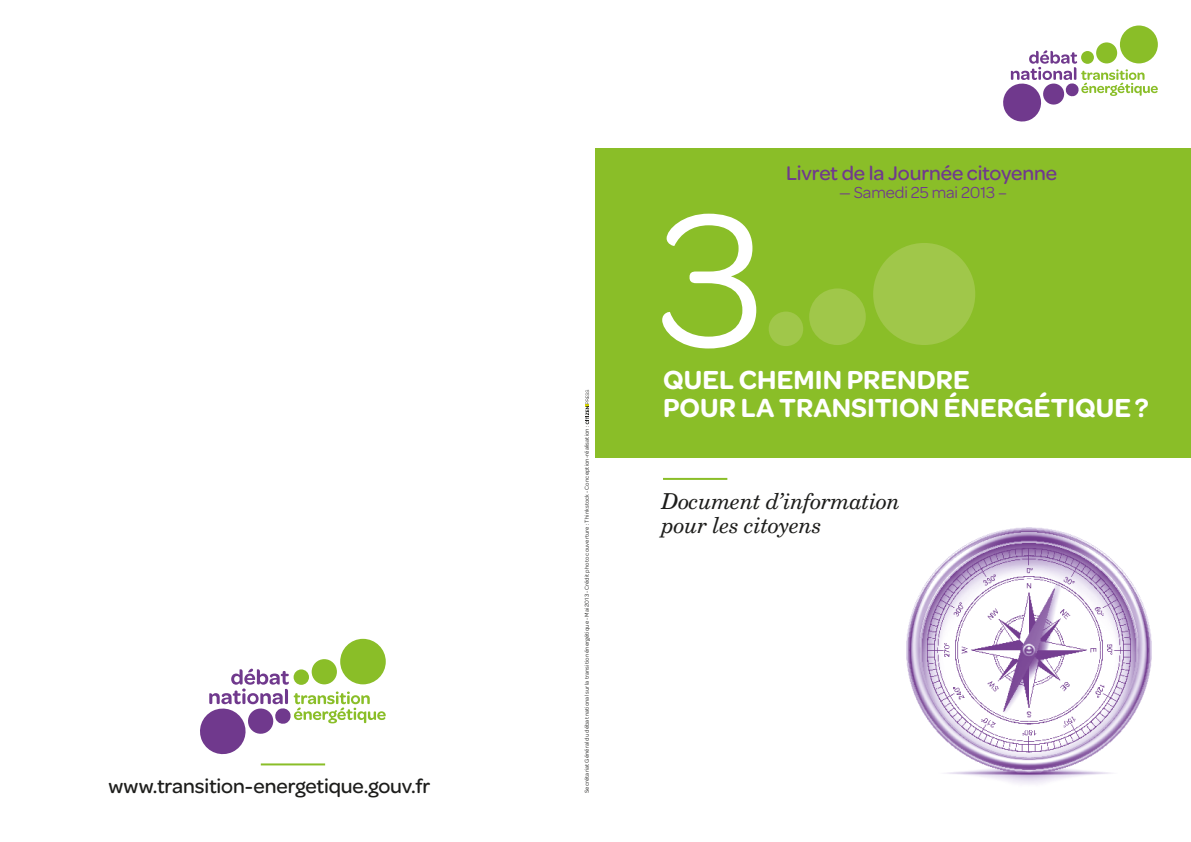
<style>
.page{position:relative;width:1191px;height:842px;background:#fff}
.page>*{position:absolute;margin:0;border:0;box-sizing:border-box;transform-origin:0 0}
.t1{font:200.9px "Omnes";color:#fff}
.t2{font:600 27.9px/27.9px "Omnes";color:#fff}
.TXT_courant{font:italic 21.9px/24px "New Century Schlbk LT Std";letter-spacing:-.015em;color:#1d1d1b}
.t3{font:500 21px "Omnes";letter-spacing:-.005em;color:#1d1d1b}
.t4{font:500 21px "Omnes";letter-spacing:-.005em;color:#70398d}
.t5{font:17px "Omnes";letter-spacing:-.005em;color:#70398d}
.t6{font:6px "Omnes";letter-spacing:.02em;color:#1d1d1b}
</style>
<div class="page">
<svg style="left:585px;top:390px;width:4px;height:34px"></svg>
<svg style="left:200px;top:669px;width:186px;height:86px"></svg>
<div style="left:340px;top:639px;width:46px;height:45px;background:#8abe28;border-radius:50%"></div>
<div style="left:312px;top:659px;width:25px;height:25px;background:#8abe28;border-radius:50%"></div>
<div style="left:293px;top:669px;width:16px;height:16px;background:#8abe28;border-radius:50%"></div>
<hr style="left:261px;top:763px;width:64px;height:2px;background:#8abe28">
<div style="left:595px;top:148px;width:596px;height:310px;background:#8abe28"></div>
<img style="left:906px;top:527px;width:245px;height:257px">
<svg style="left:1003px;top:50px;width:154px;height:72px"></svg>
<div style="left:1120px;top:26px;width:37px;height:37px;background:#8abe28;border-radius:50%"></div>
<div style="left:1096px;top:42px;width:21px;height:21px;background:#8abe28;border-radius:50%"></div>
<div style="left:1081px;top:51px;width:13px;height:13px;background:#8abe28;border-radius:50%"></div>
<div style="left:873px;top:243px;width:102px;height:102px;background:#a0c74a;border-radius:50%"></div>
<div style="left:809px;top:288px;width:56px;height:57px;background:#a0c74a;border-radius:50%"></div>
<div style="left:768px;top:312px;width:35px;height:34px;background:#a0c74a;border-radius:50%"></div>
<hr style="left:663px;top:478px;width:64px;height:2px;background:#8abe28">
<p class="t3" style="left:108px;top:774px;width:323px">www.transition-energetique.gouv.fr</p>
<p class="t6" style="left:583px;top:793px;width:369px;rotate:-90deg">Secrétariat Général du débat national sur la transition énergétique - Mai 2013 - Crédit photo couverture : Thinkstock - Conception-réalisation :</p>
<p class="t1" style="left:659px;top:167px;width:108px">3</p>
<p class="t4" style="left:786px;top:161px;width:272px">Livret de la Journée citoyenne</p>
<p class="t5" style="left:839px;top:183px;width:169px">— Samedi 25 mai 2013 –</p>
<p class="t2" style="left:663px;top:366px;width:487px">QUEL CHEMIN PRENDRE<br>POUR LA TRANSITION ÉNERGÉTIQUE?</p>
<p class="TXT_courant" style="left:661px;top:489px;width:240px">Document d’information pour les citoyens</p>
</div>
